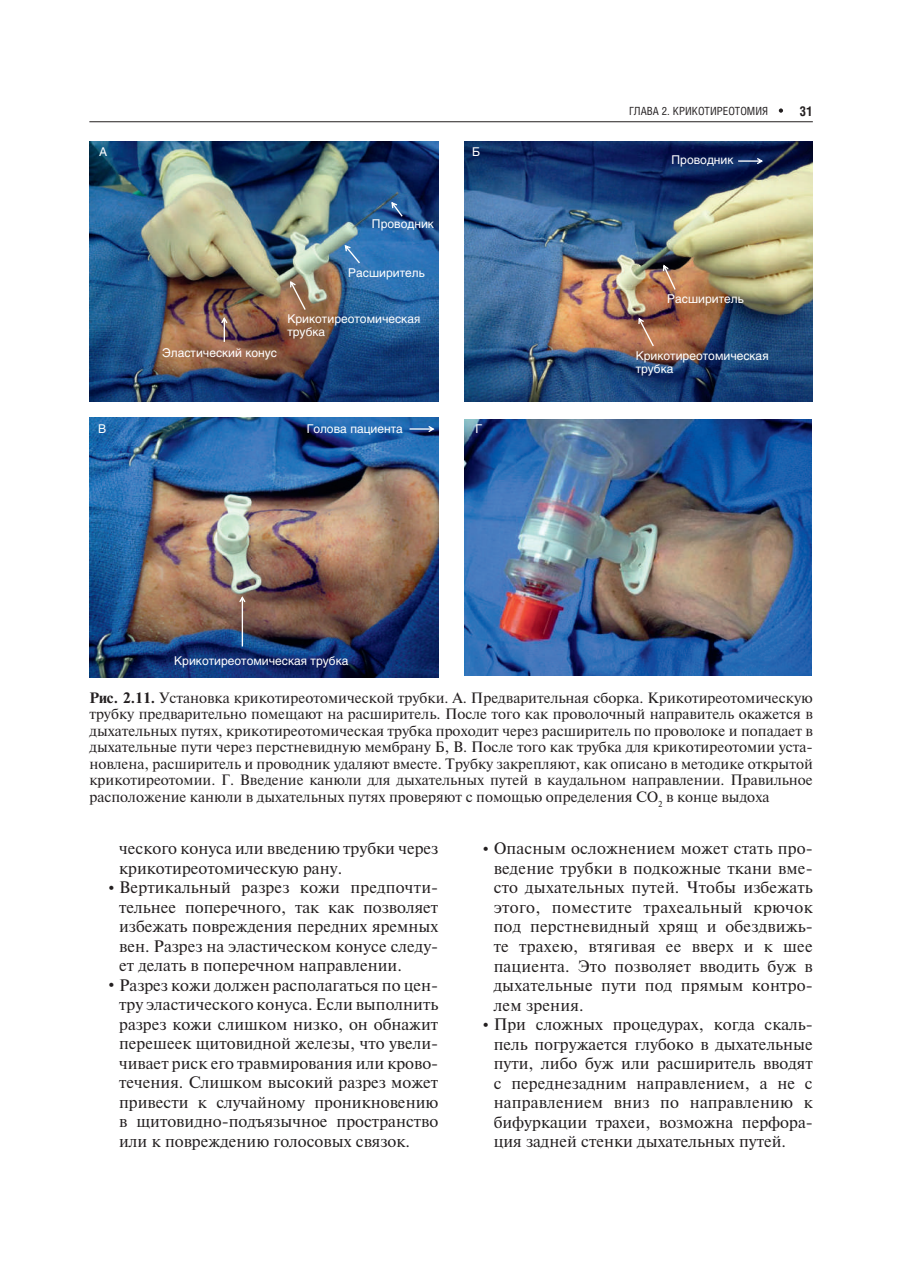
<style>
.page{position:relative;width:915px;height:1276px;background:#fff}
.page>*{position:absolute;margin:0;border:0;box-sizing:border-box;transform-origin:0 0}
.t1{font:16.65px/19.5px "Newton";color:#231f20;text-align:justify}
.t2{font:15px/16.5px "Newton";color:#231f20;text-align:justify}
.t3{font:700 13.5px "Helios Cond";color:#231f20}
.t4{font:12px/13.5px "Helios";color:#fff}
.t5{font:11.25px "Helios Cond";color:#231f20}
.s1{font-weight:700}
</style>
<div class="page">
<hr style="left:89px;top:121px;width:723px;height:1px;background:#231f20">
<svg style="left:778px;top:108px;width:4px;height:5px"></svg>
<img style="left:89px;top:142px;width:349px;height:260px">
<svg style="left:221px;top:317px;width:6px;height:25px"></svg>
<svg style="left:391px;top:202px;width:11px;height:15px"></svg>
<svg style="left:344px;top:245px;width:16px;height:18px"></svg>
<svg style="left:290px;top:281px;width:15px;height:29px"></svg>
<img style="left:464px;top:141px;width:348px;height:261px">
<svg style="left:662px;top:265px;width:13px;height:25px"></svg>
<svg style="left:638px;top:318px;width:15px;height:28px"></svg>
<svg style="left:737px;top:158px;width:25px;height:6px"></svg>
<img style="left:89px;top:418px;width:349px;height:260px">
<svg style="left:239px;top:596px;width:6px;height:50px"></svg>
<svg style="left:409px;top:426px;width:25px;height:6px"></svg>
<img style="left:464px;top:419px;width:347px;height:256px">
<p class="t4" style="left:99px;top:146px;width:10px">А</p>
<p class="t4" style="left:472px;top:146px;width:10px">Б</p>
<p class="t4" style="left:162px;top:347px;width:116px">Эластический конус</p>
<p class="t4" style="left:372px;top:218px;width:64px">Проводник</p>
<p class="t4" style="left:348px;top:267px;width:78px">Расширитель</p>
<p class="t4" style="left:287px;top:313px;width:134px">Крикотиреотомическая трубка</p>
<p class="t4" style="left:306px;top:423px;width:98px">Голова пациента</p>
<p class="t4" style="left:98px;top:423px;width:10px">В</p>
<p class="t4" style="left:475px;top:423px;width:8px">Г</p>
<p class="t4" style="left:174px;top:655px;width:176px">Крикотиреотомическая трубка</p>
<p class="t5" style="left:629px;top:104px;width:140px">ГЛАВА 2. КРИКОТИРЕОТОМИЯ</p>
<p class="t3" style="left:799px;top:106px;width:15px">31</p>
<p class="t4" style="left:671px;top:154px;width:64px">Проводник</p>
<p class="t4" style="left:667px;top:293px;width:78px">Расширитель</p>
<p class="t4" style="left:635px;top:350px;width:134px">Крикотиреотомическая трубка</p>
<p class="t2" style="left:89px;top:690px;width:724px"><span class="s1">Рис. 2.11.</span> Установка крикотиреотомической трубки. А. Предварительная сборка. Крикотиреото ми ческую трубку предварительно помещают на расширитель. После того как проволочный направитель окажется в дыхательных путях, крикотирео томическая трубка проходит через расширитель по проволоке и попадает в дыхательные пути через перстневидную мембрану Б, В. После того как трубка для крикотиреотомии уста&shy;новлена, расширитель и проводник удаляют вместе. Трубку закрепляют, как описано в методике открытой крикотиреотомии. Г. Введение канюли для дыхательных путей в каудальном направлении. Правильное расположение канюли в дыхательных путях проверяют с помощью определения CO<sub>2</sub> в конце выдоха</p>
<p class="t1" style="left:119px;top:840px;width:320px">ческого конуса или введению трубки через крикотиреотомическую рану.</p>
<p class="t1" style="left:119px;top:879px;width:320px;text-indent:-13px">● Вертикальный разрез кожи предпочти&shy;тельнее поперечного, так как позволяет избежать повреждения передних яремных вен. Разрез на эластическом конусе следу&shy;ет делать в поперечном направлении.</p>
<p class="t1" style="left:119px;top:976px;width:320px;text-indent:-13px">● Разрез кожи должен располагаться по цен&shy;тру эластического конуса. Если выполнить разрез кожи слишком низко, он обнажит перешеек щитовидной железы, что увели&shy;чивает риск его травмирования или крово&shy;течения. Слишком высокий разрез может привести к случайному проникновению в щитовидно-подъязычное пространство или к повреждению голосовых связок.</p>
<p class="t1" style="left:493px;top:840px;width:320px;text-indent:-13px">● Опасным осложнением может стать про&shy;ведение трубки в подкожные ткани вме&shy;сто дыхательных путей. Чтобы избежать этого, поместите трахеальный крючок под перстневидный хрящ и обездвижь&shy;те трахею, втягивая ее вверх и к шее пациента. Это позволяет вводить буж в дыха тельные пути под прямым контро&shy;лем зрения.</p>
<p class="t1" style="left:493px;top:1015px;width:320px;text-indent:-13px">● При сложных процедурах, когда скаль&shy;пель погружается глубоко в дыхательные пути, либо буж или расширитель вводят с переднезадним направлением, а не с направлением вниз по направлению к бифуркации трахеи, возможна перфора&shy;ция задней стенки дыхательных путей.</p>
</div>
